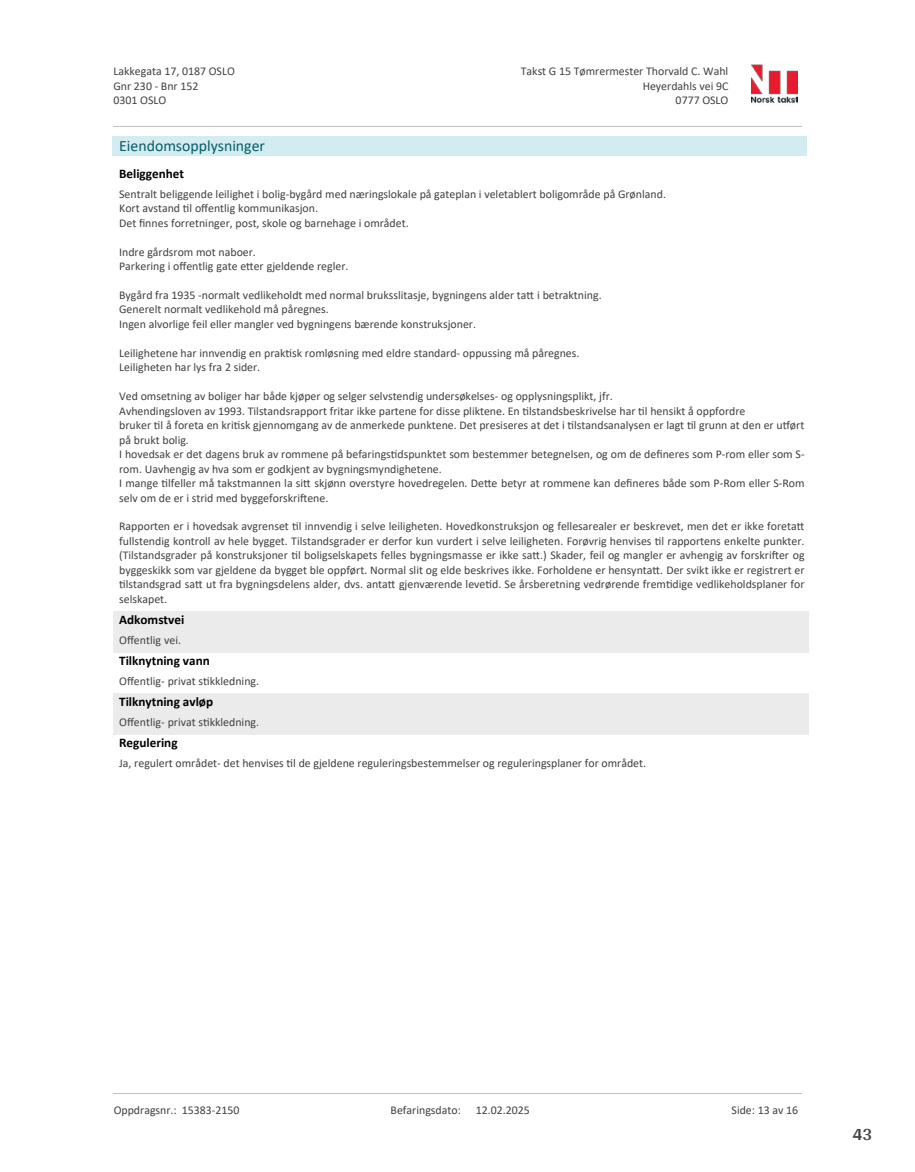
<style>
.page{position:relative;width:915px;height:1172px;background:#fff}
.page>*{position:absolute;margin:0;border:0;box-sizing:border-box;transform-origin:0 0}
.t1{font:700 18px "Arya";color:#414749}
.t2{font:15.75px "Calibri";color:#065c69}
.t3{font:700 13.2px "Calibri";color:#000}
.t4{font:11.85px/14.4px "Calibri";color:#404040}
</style>
<div class="page">
<div style="left:113px;top:611px;width:695px;height:41px;background:#ebebeb"></div>
<div style="left:113px;top:693px;width:695px;height:41px;background:#ebebeb"></div>
<div style="left:113px;top:136px;width:694px;height:19px;background:#d3ecf1"></div>
<img style="left:751px;top:64px;width:46px;height:40px">
<hr style="left:113px;top:127px;width:688px;height:1px;background:#c0c0c0">
<hr style="left:113px;top:1093px;width:688px;height:1px;background:#c0c0c0">
<p class="t4" style="left:113px;top:64px;width:123px">Lakkegata 17, 0187 OSLO<br>Gnr 230 - Bnr 152<br>0301 OSLO</p>
<p class="t4" style="left:520px;top:64px;width:209px">Takst G 15 Tømrermester Thorvald C. Wahl</p>
<p class="t4" style="left:642px;top:78px;width:87px">Heyerdahls vei 9C</p>
<p class="t4" style="left:675px;top:93px;width:54px">0777 OSLO</p>
<h2 class="t2" style="left:119px;top:135px;width:147px">Eiendomsopplysninger</h2>
<p class="t3" style="left:119px;top:164px;width:66px">Beliggenhet</p>
<p class="t4" style="left:119px;top:186px;width:548px">Sentralt beliggende leilighet i bolig-bygård med næringslokale på gateplan i veletablert boligområde på Grønland.<br>Kort avstand 琀椀l o昀昀entlig kommunikasjon.<br>Det 昀椀nnes forretninger, post, skole og barnehage i området.</p>
<p class="t4" style="left:119px;top:244px;width:231px">Indre gårdsrom mot naboer.<br>Parkering i o昀昀entlig gate e琀琀er gjeldende regler.</p>
<p class="t4" style="left:119px;top:287px;width:484px">Bygård fra 1935 -normalt vedlikeholdt med normal bruksslitasje, bygningens alder ta琀琀 i betraktning.<br>Generelt normalt vedlikehold må påregnes.<br>Ingen alvorlige feil eller mangler ved bygningens bærende konstruksjoner.</p>
<p class="t4" style="left:119px;top:345px;width:461px">Leilighetene har innvendig en prak琀椀sk romløsning med eldre standard- oppussing må påregnes.<br>Leiligheten har lys fra 2 sider.</p>
<p class="t4" style="left:119px;top:389px;width:686px">Ved omsetning av boliger har både kjøper og selger selvstendig undersøkelses- og opplysningsplikt, jfr.<br>Avhendingsloven av 1993. Tilstandsrapport fritar ikke partene for disse pliktene. En 琀椀lstandsbeskrivelse har 琀椀l hensikt å oppfordre<br>bruker 琀椀l å foreta en kri琀椀sk gjennomgang av de anmerkede punktene. Det presiseres at det i 琀椀lstandsanalysen er lagt 琀椀l grunn at den er u琀昀ørt på brukt bolig.<br>I hovedsak er det dagens bruk av rommene på befarings琀椀dspunktet som bestemmer betegnelsen, og om de de昀椀neres som P-rom eller som S&shy;rom. Uavhengig av hva som er godkjent av bygningsmyndighetene.<br>I mange 琀椀lfeller må takstmannen la si琀琀 skjønn overstyre hovedregelen. De琀琀e betyr at rommene kan de昀椀neres både som P-Rom eller S-Rom selv om de er i strid med byggeforskri昀琀ene.</p>
<p class="t4" style="left:119px;top:519px;width:686px;text-align:justify">Rapporten er i hovedsak avgrenset 琀椀l innvendig i selve leiligheten. Hovedkonstruksjon og fellesarealer er beskrevet, men det er ikke foreta琀琀fullstendig kontroll av hele bygget. Tilstandsgrader er derfor kun vurdert i selve leiligheten. Forøvrig henvises 琀椀l rapportens enkelte punkter. (Tilstandsgrader på konstruksjoner 琀椀l boligselskapets felles bygningsmasse er ikke sa琀琀.) Skader, feil og mangler er avhengig av forskri昀琀er og byggeskikk som var gjeldene da bygget ble oppført. Normal slit og elde beskrives ikke. Forholdene er hensynta琀琀. Der svikt ikke er registrert er琀椀lstandsgrad sa琀琀 ut fra bygningsdelens alder, dvs. anta琀琀 gjenværende leve琀椀d. Se årsberetning vedrørende frem琀椀dige vedlikeholdsplaner for selskapet.</p>
<p class="t3" style="left:119px;top:610px;width:67px">Adkomstvei</p>
<p class="t4" style="left:119px;top:632px;width:63px">O昀昀entlig vei.</p>
<p class="t3" style="left:119px;top:651px;width:92px">Tilknytning vann</p>
<p class="t4" style="left:119px;top:673px;width:141px">O昀昀entlig- privat s琀椀kkledning.</p>
<p class="t3" style="left:119px;top:692px;width:95px">Tilknytning avløp</p>
<p class="t4" style="left:119px;top:715px;width:141px">O昀昀entlig- privat s琀椀kkledning.</p>
<p class="t3" style="left:119px;top:733px;width:60px">Regulering</p>
<p class="t4" style="left:119px;top:756px;width:528px">Ja, regulert området- det henvises 琀椀l de gjeldene reguleringsbestemmelser og reguleringsplaner for området.</p>
<p class="t4" style="left:114px;top:1103px;width:127px">Oppdragsnr.: 15383-2150</p>
<p class="t4" style="left:390px;top:1103px;width:72px">Befaringsdato:</p>
<p class="t4" style="left:475px;top:1103px;width:55px">12.02.2025</p>
<p class="t4" style="left:731px;top:1103px;width:68px">Side: 13 av 16</p>
<h1 class="t1" style="left:852px;top:1123px;width:21px">43</h1>
</div>
